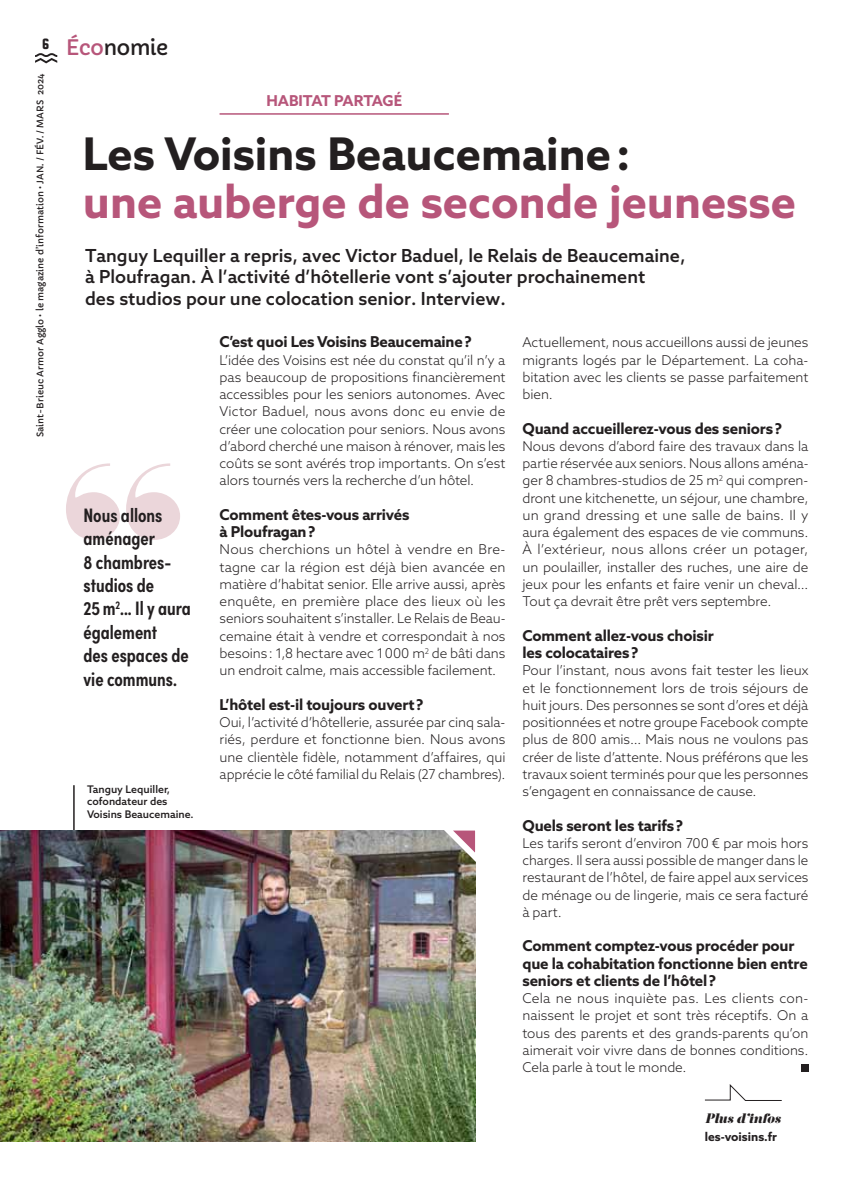
<style>
.page{position:relative;width:851px;height:1191px;background:#fff}
.page>*{position:absolute;margin:0;border:0;box-sizing:border-box;transform-origin:0 0}
.t1{font:225px "Eloquent JF Pro";color:#ebd6da}
.t2{font:700 45px "Azo Sans";color:#b7567a}
.t3{font:700 45px "Azo Sans";color:#231f20}
.t4{font:21px "Capriola";letter-spacing:-.04em;color:#231f20}
.t5{font:600 19.5px/23.4px "Sofia Pro Condensed";color:#231f20}
.t6{font:500 18px/21.6px "Azo Sans";color:#231f20}
.t7{font:700 15px/17.2px "Azo Sans";letter-spacing:-.01em;color:#231f20}
.t8{font:700 15px "Azo Sans";letter-spacing:-.005em;color:#b7567a}
.t9{font:300 13.5px/17.2px "Azo Sans";letter-spacing:-.005em;color:#231f20;text-align:justify}
.t10{font:900 13.5px "Politica";color:#231f20}
.t11{font:700 12px "Azo Sans";color:#231f20}
.t12{font:italic 12px "Eloquent JF Pro";color:#231f20}
.t13{font:500 10.5px/12.6px "Azo Sans";color:#231f20}
.t14{font:9px "Capriola";color:#231f20}
.s1{color:#b7567a}
</style>
<div class="page">
<svg style="left:35px;top:53px;width:22px;height:10px"></svg>
<hr style="left:219px;top:113px;width:230px;height:2px;background:#b7567a">
<hr style="left:73px;top:785px;width:2px;height:55px;background:#231f20">
<img style="left:0;top:830px;width:475px;height:311px">
<svg style="left:431px;top:830px;width:45px;height:44px;background:#887975"></svg>
<svg style="left:704px;top:1084px;width:78px;height:17px"></svg>
<div style="left:800px;top:1064px;width:8px;height:8px;background:#231f20"></div>
<p class="t10" style="left:42px;top:36px;width:9px">6</p>
<p class="t14" style="left:36px;top:437px;width:365px;rotate:-90deg">Saint-Brieuc Armor Agglo • le magazine d’information • JAN. / FÉV. / MARS 2024</p>
<h3 class="t4" style="left:66px;top:37px;width:104px"><span class="s1">Éco</span>nomie</h3>
<p class="t8" style="left:266px;top:94px;width:137px">HABITAT PARTAGÉ</p>
<h2 class="t3" style="left:83px;top:132px;width:549px">Les Voisins Beaucemaine :</h2>
<h2 class="t2" style="left:83px;top:180px;width:714px">une auberge de seconde jeunesse</h2>
<h3 class="t6" style="left:85px;top:246px;width:601px">Tanguy Lequiller a repris, avec Victor Baduel, le Relais de Beaucemaine, à Ploufragan. À l’activité d’hôtellerie vont s’ajouter prochainement<br>des studios pour une colocation senior. Interview.</h3>
<h1 class="t1" style="left:58px;top:436px;width:132px">“</h1>
<h3 class="t5" style="left:83px;top:505px;width:109px">Nous allons aménager<br>8 chambres&shy;studios de<br>25 m<sup>2</sup>... Il y aura également<br>des espaces de vie communs.</h3>
<p class="t13" style="left:87px;top:783px;width:108px">Tanguy Lequiller, cofondateur des<br>Voisins Beaucemaine.</p>
<p class="t7" style="left:219px;top:334px;width:254px">C’est quoi Les Voisins Beaucemaine ?</p>
<p class="t9" style="left:219px;top:352px;width:287px">L’idée des Voisins est née du constat qu’il n’y a pas beaucoup de propositions financièrement accessibles pour les seniors autonomes. Avec Victor Baduel, nous avons donc eu envie de créer une colocation pour seniors. Nous avons d’abord cherché une maison à rénover, mais les coûts se sont avérés trop importants. On s’est alors tournés vers la recherche d’un hôtel.</p>
<p class="t7" style="left:219px;top:507px;width:191px">Comment êtes-vous arrivés à Ploufragan ?</p>
<p class="t9" style="left:219px;top:542px;width:287px">Nous cherchions un hôtel à vendre en Bre&shy;tagne car la région est déjà bien avancée en matière d’habitat senior. Elle arrive aussi, après enquête, en première place des lieux où les seniors souhaitent s’installer. Le Relais de Beau&shy;cemaine était à vendre et correspondait à nos besoins : 1,8 hectare avec 1 000 m<sup>2</sup> de bâti dans un endroit calme, mais accessible facilement.</p>
<p class="t7" style="left:219px;top:696px;width:206px">L’hôtel est-il toujours ouvert ?</p>
<p class="t9" style="left:219px;top:714px;width:287px">Oui, l’activité d’hôtellerie, assurée par cinq sala&shy;riés, perdure et fonctionne bien. Nous avons une clientèle fidèle, notamment d’affaires, qui apprécie le côté familial du Relais (27 chambres).</p>
<p class="t9" style="left:522px;top:335px;width:287px">Actuellement, nous accueillons aussi de jeunes migrants logés par le Département. La coha&shy;bitation avec les clients se passe parfaitement bien.</p>
<p class="t7" style="left:522px;top:420px;width:261px">Quand accueillerez-vous des seniors ?</p>
<p class="t9" style="left:522px;top:438px;width:287px">Nous devons d’abord faire des travaux dans la partie réservée aux seniors. Nous allons aména&shy;ger 8 chambres-studios de 25 m<sup>2</sup> qui compren&shy;dront une kitchenette, un séjour, une chambre, un grand dressing et une salle de bains. Il y aura également des espaces de vie communs.<br>À l’extérieur, nous allons créer un potager, un poulailler, installer des ruches, une aire de jeux pour les enfants et faire venir un cheval… Tout ça devrait être prêt vers septembre.</p>
<p class="t7" style="left:522px;top:627px;width:193px">Comment allez-vous choisir les colocataires ?</p>
<p class="t9" style="left:522px;top:662px;width:287px">Pour l’instant, nous avons fait tester les lieux et le fonctionnement lors de trois séjours de huit jours. Des personnes se sont d’ores et déjà positionnées et notre groupe Facebook compte plus de 800 amis… Mais nous ne voulons pas créer de liste d’attente. Nous préférons que les travaux soient terminés pour que les personnes s’engagent en connaissance de cause.</p>
<p class="t7" style="left:522px;top:817px;width:162px">Quels seront les tarifs ?</p>
<p class="t9" style="left:522px;top:835px;width:287px">Les tarifs seront d’environ 700 € par mois hors charges. Il sera aussi possible de manger dans le restaurant de l’hôtel, de faire appel aux services de ménage ou de lingerie, mais ce sera facturé à part.</p>
<p class="t7" style="left:522px;top:938px;width:287px">Comment comptez-vous procéder pour que la cohabitation fonctionne bien entre seniors et clients de l’hôtel ?</p>
<p class="t9" style="left:522px;top:990px;width:287px">Cela ne nous inquiète pas. Les clients con&shy;naissent le projet et sont très réceptifs. On a tous des parents et des grands-parents qu’on aimerait voir vivre dans de bonnes conditions.<br>Cela parle à tout le monde.</p>
<p class="t12" style="left:704px;top:1111px;width:77px">Plus d’infos</p>
<p class="t11" style="left:704px;top:1131px;width:74px">les-voisins.fr</p>
</div>
